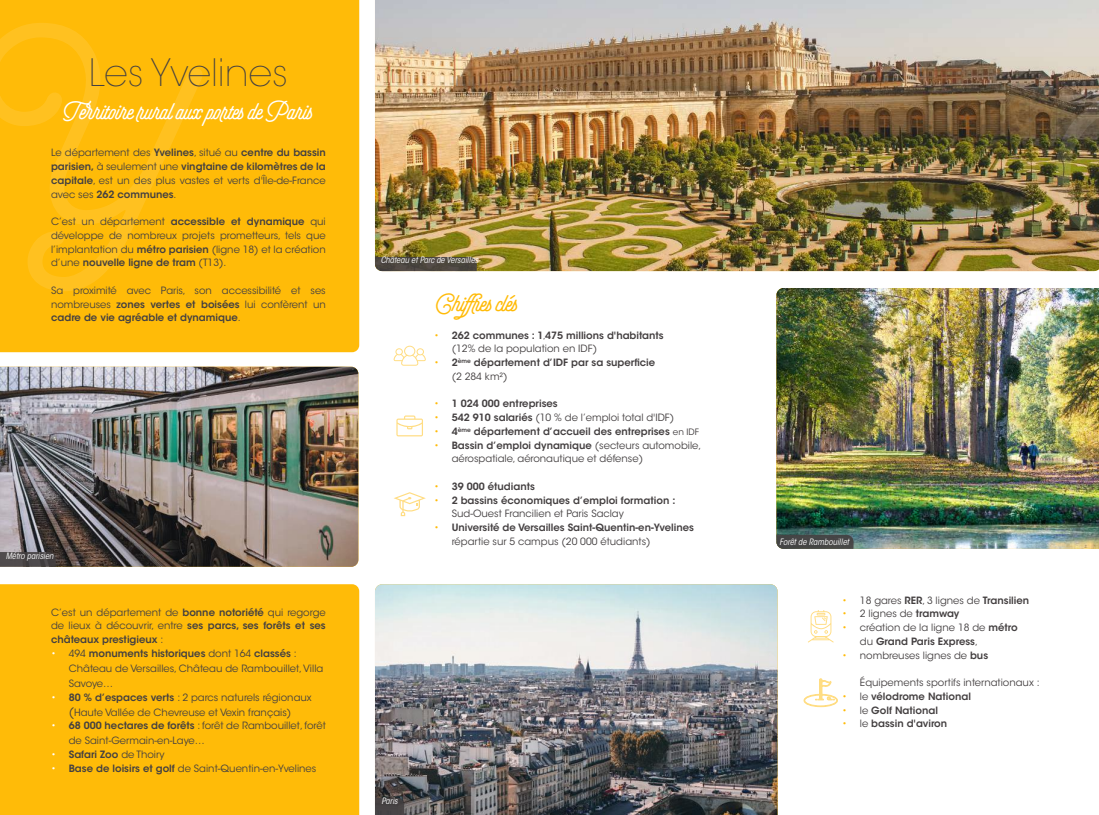
<style>
.page{position:relative;width:1099px;height:815px;background:#fff}
.page>*{position:absolute;margin:0;border:0;box-sizing:border-box;transform-origin:0 0}
.t1{font:900 276.25px "Selfie";color:#fff}
.t2{font:200 37.5px "ITC Avant Garde Std";color:#444041}
.t3{font:900 26.25px "Selfie";color:#fff}
.t4{font:900 26.25px "Selfie";color:#ffbb08}
.t5{font:10px/13.8px "ITC Avant Garde Std";color:#444041}
.t6{font:600 10px/13.8px "ITC Avant Garde Std";color:#444041}
.t7{font:italic condensed 8.75px "ITC Avant Garde Std";color:#fff}
.s1{font-weight:600}
.s2{font-weight:400}
.s3{color:#fff}
.s4{font-size:11.88px}
.s5{font-weight:400;color:#fff}
.s6{font-weight:400;color:#ffbb08}
.s7{font-size:6.25px}
.s8{color:#ffbb08}
.s9{font-weight:400;font-size:8.75px}
</style>
<div class="page">
<img style="left:776px;top:288px;width:322px;height:261px">
<img style="left:0;top:367px;width:358px;height:200px">
<img style="left:375px;top:0;width:723px;height:271px">
<div style="left:0;top:0;width:359px;height:352px;background:#ffbb08"></div>
<svg style="left:1098px;top:0;width:1px;height:270px"></svg>
<img style="left:375px;top:584px;width:402px;height:231px">
<svg style="left:375px;top:257px;width:102px;height:14px"></svg>
<svg style="left:0;top:552px;width:56px;height:15px"></svg>
<svg style="left:375px;top:798px;width:29px;height:17px"></svg>
<div style="left:0;top:584px;width:359px;height:231px;background:#ffbb08"></div>
<svg style="left:803px;top:678px;width:35px;height:29px"></svg>
<svg style="left:776px;top:535px;width:77px;height:14px"></svg>
<svg style="left:1098px;top:288px;width:1px;height:261px"></svg>
<svg style="left:394px;top:492px;width:32px;height:24px"></svg>
<svg style="left:396px;top:415px;width:27px;height:21px"></svg>
<svg style="left:393px;top:346px;width:33px;height:20px"></svg>
<svg style="left:808px;top:610px;width:25px;height:32px"></svg>
<h1 class="t1" style="left:-23px;top:-35px;width:200px">Y</h1>
<h2 class="t2" style="left:89px;top:51px;width:201px">Les Yvelines</h2>
<h3 class="t3" style="left:64px;top:94px;width:251px">Territoire rural aux portes de Paris</h3>
<p class="t5" style="left:51px;top:146px;width:276px;text-align:justify">Le département des <span class="s1">Yvelines</span>, situé au <span class="s1">centre du bassin parisien,</span> à seulement une <span class="s1">vingtaine de kilomètres de la capitale</span>, est un des plus vastes et verts d'Île-de-France avec ses <span class="s1">262 communes</span>.</p>
<p class="t5" style="left:51px;top:215px;width:276px;text-align:justify">C’est un département <span class="s1">accessible et dynamique</span> qui développe de nombreux projets prometteurs, tels que l’implantation du <span class="s1">métro parisien</span> (ligne 18) et la création d’une <span class="s1">nouvelle ligne de tram</span> (T13).</p>
<p class="t5" style="left:51px;top:284px;width:276px;text-align:justify">Sa proximité avec Paris, son accessibilité et ses nombreuses <span class="s1">zones vertes et boisées</span> lui confèrent un <span class="s1">cadre de vie agréable et dynamique</span>.</p>
<p class="t7" style="left:6px;top:550px;width:49px">Métro parisien</p>
<p class="t6" style="left:51px;top:605px;width:276px;text-align:justify"><span class="s2">C’est un département de</span> bonne notoriété <span class="s2">qui regorge de lieux à découvrir, entre</span> ses parcs, ses forêts et ses châteaux prestigieux <span class="s2">:</span></p>
<p class="t5" style="left:69px;top:646px;width:256px;line-height:15px;text-indent:-18px"><span class="s3">•</span> 494 <span class="s1">monuments historiques</span> dont 164 <span class="s1">classés</span> :<br>Château de Versailles, Château de Rambouillet, Villa<br>Savoye…</p>
<p class="t5" style="left:51px;top:690px;width:262px;line-height:15px;text-align:center"><span class="s3">•</span> <span class="s1">80 % d’espaces verts</span> : 2 parcs naturels régionaux <span class="s4">(</span>Haute Vallée de Chevreuse et Vexin français)</p>
<p class="t5" style="left:69px;top:718px;width:258px;line-height:15px;text-indent:-18px"><span class="s3">•</span> <span class="s1">68 000 hectares de forêts</span> : forêt de Rambouillet, forêt de Saint-Germain-en-Laye…</p>
<p class="t6" style="left:51px;top:748px;width:115px"><span class="s5">•</span> Safari Zoo <span class="s2">de Thoiry</span></p>
<p class="t5" style="left:51px;top:762px;width:267px"><span class="s3">•</span> <span class="s1">Base de loisirs et golf</span> de Saint-Quentin-en-Yvelines</p>
<p class="t7" style="left:381px;top:255px;width:99px">Château et Parc de Versailles</p>
<h3 class="t4" style="left:434px;top:287px;width:86px">Chiffres clés</h3>
<p class="t6" style="left:451px;top:328px;width:213px;text-indent:-18px"><span class="s6">•</span> 262 communes : 1<span class="s7">,</span>475 millions d'habitants <span class="s2">(12% de la population en IDF)</span></p>
<p class="t6" style="left:451px;top:356px;width:205px;text-indent:-18px"><span class="s6">•</span> 2<sup>ème</sup> département d’IDF par sa superficie <span class="s2">(2 284 km²)</span></p>
<p class="t6" style="left:434px;top:397px;width:125px"><span class="s6">•</span> 1 024 000 entreprises</p>
<p class="t5" style="left:434px;top:411px;width:242px"><span class="s8">•</span> <span class="s1">542 910 salariés</span> (10 % de l’emploi total d'IDF)</p>
<p class="t6" style="left:434px;top:424px;width:266px"><span class="s6">•</span> 4<sup>ème</sup> département d’accueil des entreprises <span class="s9">en IDF</span></p>
<p class="t5" style="left:451px;top:438px;width:251px;text-indent:-18px"><span class="s8">•</span> <span class="s1">Bassin d’emploi dynamique</span> (secteurs automobile, aérospatiale, aéronautique et défense)</p>
<p class="t6" style="left:434px;top:479px;width:102px"><span class="s6">•</span> 39 000 étudiants</p>
<p class="t6" style="left:451px;top:493px;width:225px;text-indent:-18px"><span class="s6">•</span> 2 bassins économiques d’emploi formation :<br><span class="s2">Sud-Ouest Francilien et Paris Saclay</span></p>
<p class="t6" style="left:451px;top:521px;width:244px;text-indent:-18px"><span class="s6">•</span> Université de Versailles Saint-Quentin-en-Yvelines <span class="s2">répartie sur 5 campus (20 000 étudiants)</span></p>
<p class="t7" style="left:381px;top:796px;width:18px">Paris</p>
<p class="t7" style="left:779px;top:536px;width:71px">Forêt de Rambouillet</p>
<p class="t5" style="left:842px;top:593px;width:188px"><span class="s8">•</span> 18 gares <span class="s1">RER</span>, 3 lignes de <span class="s1">Transilien</span></p>
<p class="t5" style="left:842px;top:607px;width:119px"><span class="s8">•</span> 2 lignes de <span class="s1">tramway</span></p>
<p class="t5" style="left:859px;top:621px;width:159px;text-indent:-18px"><span class="s8">•</span> création de la ligne 18 de <span class="s1">métro </span>du <span class="s1">Grand Paris Express</span>,</p>
<p class="t5" style="left:842px;top:648px;width:147px"><span class="s8">•</span> nombreuses lignes de <span class="s1">bus</span></p>
<p class="t5" style="left:859px;top:676px;width:181px">Équipements sportifs internationaux :</p>
<p class="t6" style="left:842px;top:689px;width:130px"><span class="s6">•</span> <span class="s2">le</span> vélodrome National</p>
<p class="t6" style="left:842px;top:703px;width:97px"><span class="s6">•</span> <span class="s2">le</span> Golf National</p>
<p class="t6" style="left:842px;top:717px;width:106px"><span class="s6">•</span> <span class="s2">le</span> bassin d'aviron</p>
</div>
